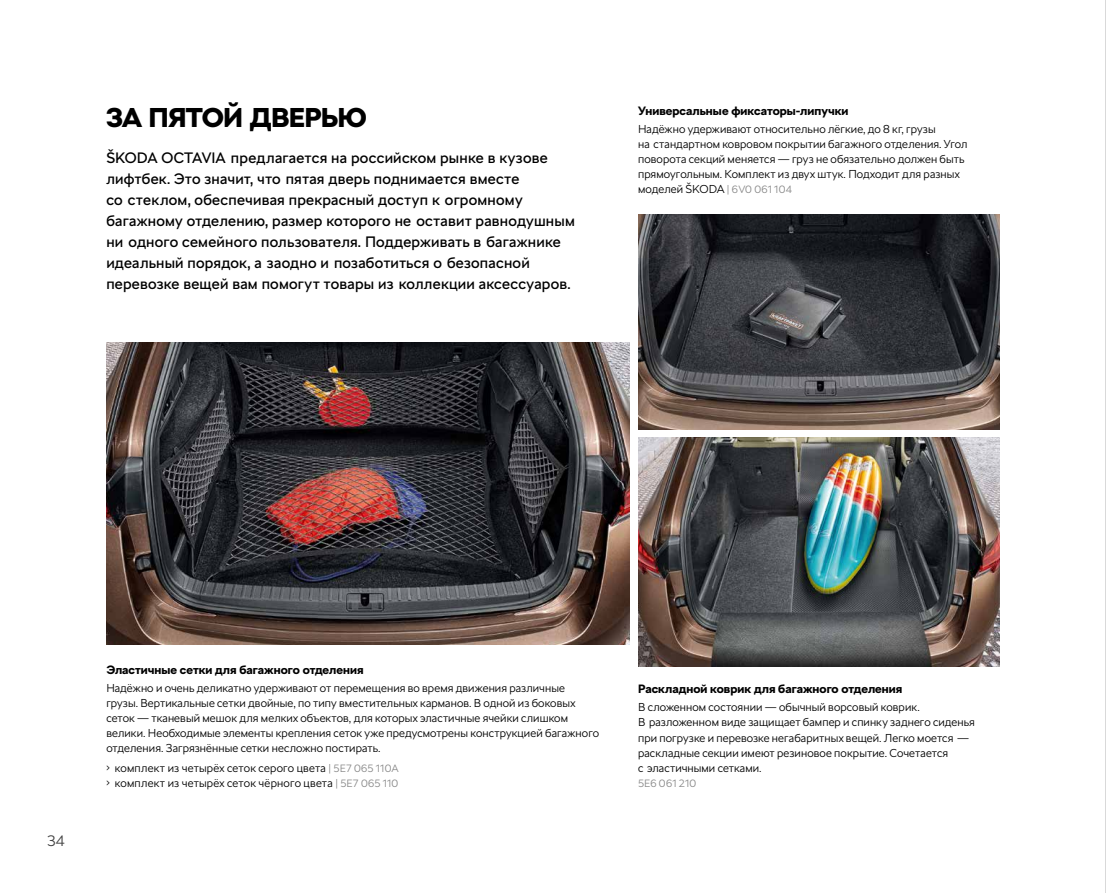
<style>
.page{position:relative;width:1106px;height:893px;background:#fff}
.page>*{position:absolute;margin:0;border:0;box-sizing:border-box;transform-origin:0 0}
.t1{font:900 27px "SKODA Next";letter-spacing:-.015em;color:#000}
.t2{font:15px/21px "SKODA Next";letter-spacing:.015em;color:#000}
.t3{font:300 15px "SKODA Next";color:#000}
.t4{font:700 12px "SKODA Next";letter-spacing:.005em;color:#000}
.t5{font:300 11.4px/15px "SKODA Next";letter-spacing:.01em;color:#000}
.t6{font:300 10.5px "SKODA Next";letter-spacing:.01em;color:#878787}
.s1{font-size:10.5px;color:#878787}
</style>
<div class="page">
<img style="left:106px;top:343px;width:523px;height:301px">
<img style="left:638px;top:214px;width:361px;height:215px">
<img style="left:638px;top:438px;width:361px;height:229px">
<hr style="left:1105px;top:0;width:1px;height:893px;background:#000">
<h1 class="t1" style="left:106px;top:101px;width:262px">ЗА ПЯТОЙ ДВЕРЬЮ</h1>
<p class="t2" style="left:106px;top:147px;width:470px">ŠKODA OCTAVIA предлагается на российском рынке в кузове лифтбек. Это значит, что пятая дверь поднимается вместе<br>со стеклом, обеспечивая прекрасный доступ к огромному багажному отделению, размер которого не оставит равнодушным ни одного семейного пользователя. Поддерживать в багажнике идеальный порядок, а заодно и позаботиться о безопасной перевозке вещей вам помогут товары из коллекции аксессуаров.</p>
<p class="t4" style="left:638px;top:103px;width:212px">Универсальные фиксаторы-липучки</p>
<p class="t5" style="left:638px;top:122px;width:331px">Надёжно удерживают относительно лёгкие, до 8 кг, грузы<br>на стандартном ковровом покрытии багажного отделения. Угол поворота секций меняется — груз не обязательно должен быть прямоугольным. Комплект из двух штук. Подходит для разных моделей ŠKODA <span class="s1">| 6V0 061 104</span></p>
<h2 class="t3" style="left:47px;top:832px;width:19px">34</h2>
<p class="t4" style="left:106px;top:663px;width:259px">Эластичные сетки для багажного отделения</p>
<p class="t5" style="left:106px;top:681px;width:494px">Надёжно и очень деликатно удерживают от перемещения во время движения различные грузы. Вертикальные сетки двойные, по типу вместительных карманов. В одной из боковых сеток — тканевый мешок для мелких объектов, для которых эластичные ячейки слишком велики. Необходимые элементы крепления сеток уже предусмотрены конструкцией багажного отделения. Загрязнённые сетки несложно постирать.</p>
<p class="t5" style="left:106px;top:760px;width:294px">• комплект из четырёх сеток серого цвета <span class="s1">| 5E7 065 110A</span></p>
<p class="t5" style="left:106px;top:775px;width:293px">• комплект из четырёх сеток чёрного цвета <span class="s1">| 5E7 065 110</span></p>
<p class="t4" style="left:638px;top:682px;width:266px">Раскладной коврик для багажного отделения</p>
<p class="t5" style="left:638px;top:700px;width:338px">В сложенном состоянии — обычный ворсовый коврик.<br>В разложенном виде защищает бампер и спинку заднего сиденья при погрузке и перевозке негабаритных вещей. Легко моется — раскладные секции имеют резиновое покрытие. Сочетается<br>с эластичными сетками.</p>
<p class="t6" style="left:638px;top:777px;width:60px">5E6 061 210</p>
</div>
